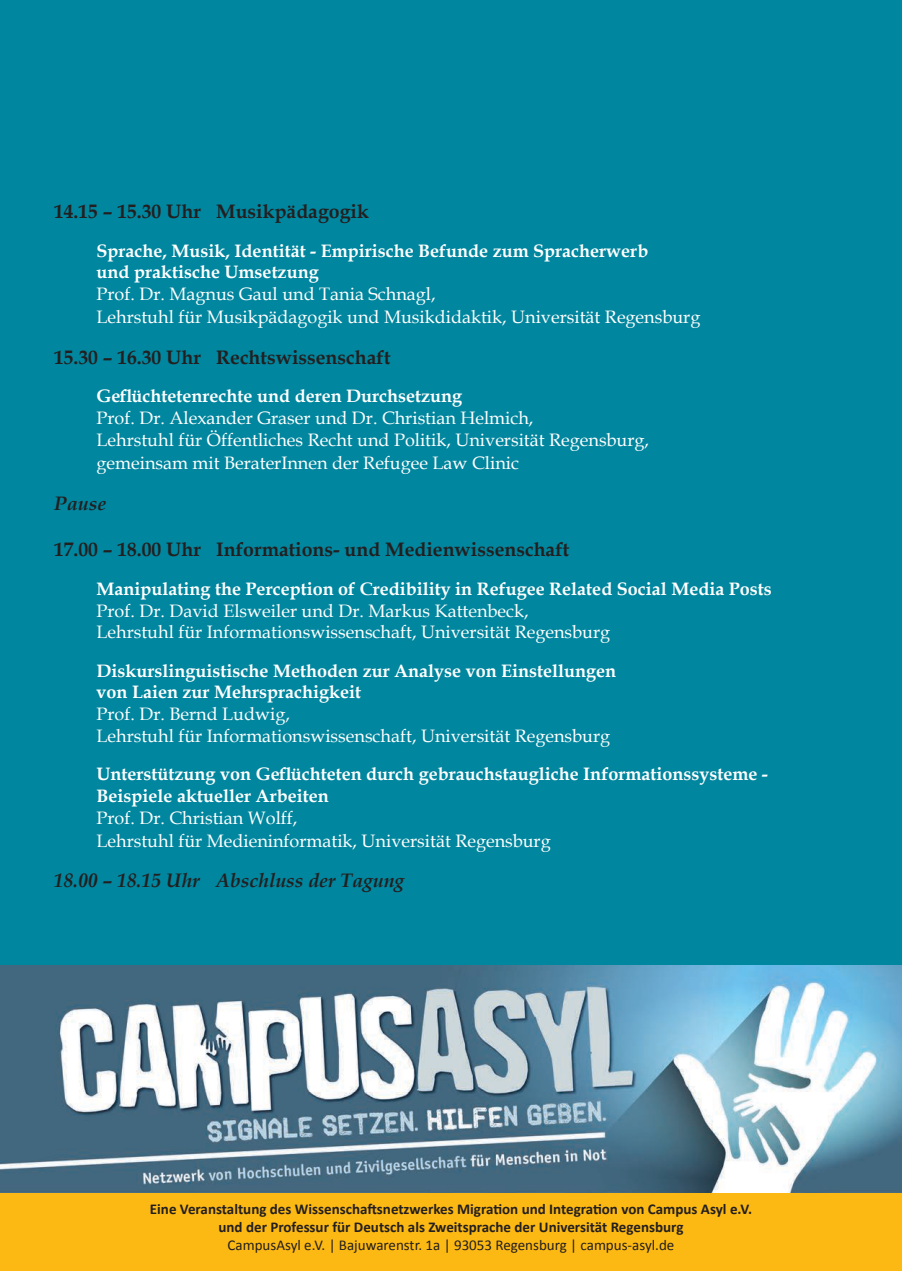
<style>
.page{position:relative;width:902px;height:1272px;background:#fff}
.page>*{position:absolute;margin:0;border:0;box-sizing:border-box;transform-origin:0 0}
.t1{font:700 19.5px "Book Antiqua";color:#231f20}
.t2{font:italic 700 19.5px "Book Antiqua";color:#231f20}
.t3{font:18px/21.6px "Book Antiqua";color:#fff}
.t4{font:700 18px/21.6px "Book Antiqua";color:#fff}
.t5{font:700 15px/18px "Calibri";color:#231f20;text-align:center}
.t6{font:15px "Calibri";color:#231f20}
</style>
<div class="page">
<div style="left:0;top:0;width:901px;height:1209px;background:#00869e"></div>
<div style="left:0;top:1192px;width:901px;height:78px;background:#fdb913"></div>
<img style="left:0;top:965px;width:901px;height:227px">
<p class="t1" style="left:54px;top:198px;width:316px">14.15 – 15.30 Uhr Musikpädagogik</p>
<p class="t4" style="left:97px;top:240px;width:553px">Sprache, Musik, Identität - Empirische Befunde zum Spracherwerb und praktische Umsetzung</p>
<p class="t3" style="left:97px;top:282px;width:605px;line-height:23.4px">Prof. Dr. Magnus Gaul und Tania Schnagl,<br>Lehrstuhl für Musikpädagogik und Musikdidaktik, Universität Regensburg</p>
<p class="t1" style="left:54px;top:344px;width:338px">15.30 – 16.30 Uhr Rechtswissenschaft</p>
<p class="t4" style="left:97px;top:385px;width:367px">Geflüchtetenrechte und deren Durchsetzung</p>
<p class="t3" style="left:97px;top:407px;width:554px">Prof. Dr. Alexander Graser und Dr. Christian Helmich,<br>Lehrstuhl für Öffentliches Recht und Politik, Universität Regensburg,</p>
<p class="t3" style="left:97px;top:452px;width:424px">gemeinsam mit BeraterInnen der Refugee Law Clinic</p>
<p class="t2" style="left:54px;top:489px;width:54px">Pause</p>
<p class="t1" style="left:54px;top:536px;width:517px">17.00 – 18.00 Uhr Informations- und Medienwissenschaft</p>
<p class="t4" style="left:97px;top:578px;width:676px">Manipulating the Perception of Credibility in Refugee Related Social Media Posts</p>
<p class="t3" style="left:97px;top:599px;width:515px">Prof. Dr. David Elsweiler und Dr. Markus Kattenbeck,<br>Lehrstuhl für Informationswissenschaft, Universität Regensburg</p>
<p class="t4" style="left:97px;top:660px;width:521px">Diskurslinguistische Methoden zur Analyse von Einstellungen von Laien zur Mehrsprachigkeit</p>
<p class="t3" style="left:97px;top:702px;width:515px">Prof. Dr. Bernd Ludwig,<br>Lehrstuhl für Informationswissenschaft, Universität Regensburg</p>
<p class="t4" style="left:97px;top:763px;width:672px">Unterstützung von Geflüchteten durch gebrauchstaugliche Informationssysteme -<br>Beispiele aktueller Arbeiten</p>
<p class="t3" style="left:97px;top:805px;width:455px;line-height:23.4px">Prof. Dr. Christian Wolff,<br>Lehrstuhl für Medieninformatik, Universität Regensburg</p>
<p class="t2" style="left:54px;top:867px;width:352px">18.00 – 18.15 Uhr Abschluss der Tagung</p>
<p class="t5" style="left:150px;top:1199px;width:603px">Eine Veranstaltung des Wissenschaftsnetzwerkes Migration und Integration von Campus Asyl e.V. und der Professur für Deutsch als Zweitsprache der Universität Regensburg</p>
<p class="t6" style="left:227px;top:1234px;width:448px">CampusAsyl e.V. | Bajuwarenstr. 1a | 93053 Regensburg | campus-asyl.de</p>
</div>
